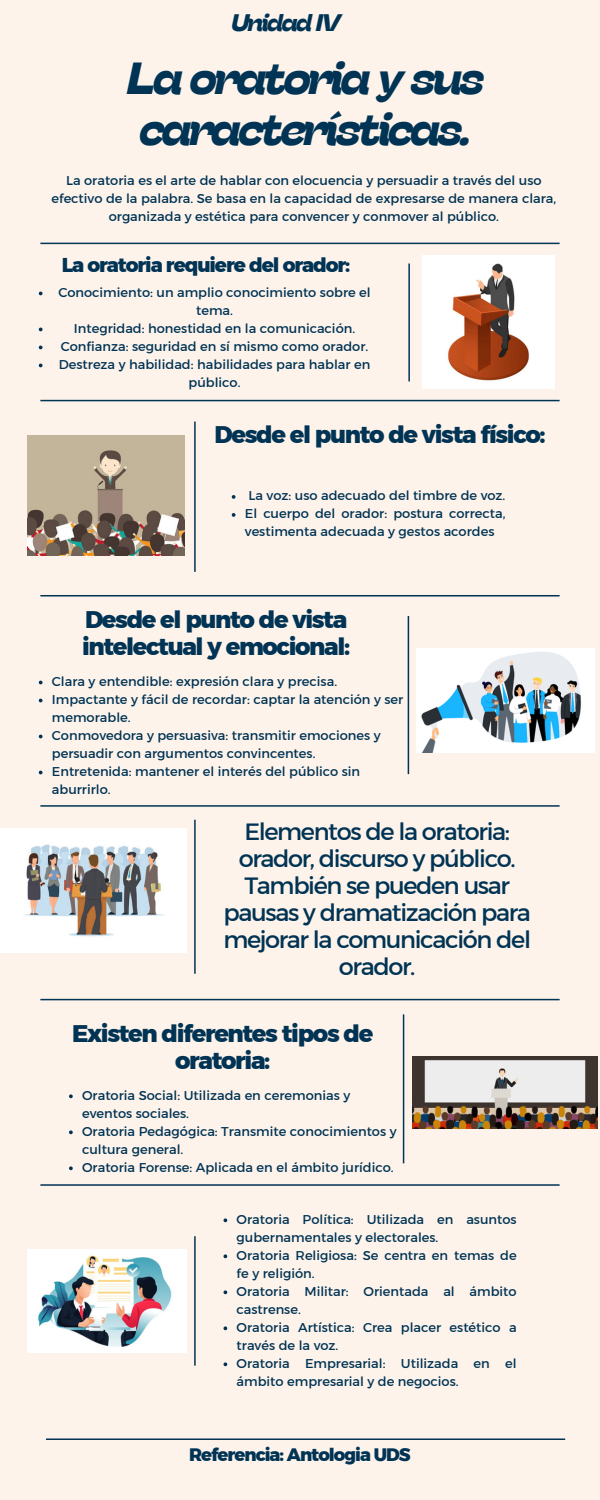
<style>
.page{position:relative;width:600px;height:1500px;background:#fdf3ea}
.page>*{position:absolute;margin:0;border:0;box-sizing:border-box;transform-origin:0 0}
.t1{font:italic 700 45px/51px "Stinger Fit";letter-spacing:-.055em;color:#003354}
.t2{font:24px/27px "Kief Montaser Regular";letter-spacing:-.055em;color:#003354;text-align:center}
.t3{font:700 24px/27px "Kief Montaser Extra";letter-spacing:-.055em;color:#003354}
.t4{font:italic 700 24px "Stinger Fit";letter-spacing:-.055em;color:#003354}
.t5{font:700 20px "Kief Montaser Extra";letter-spacing:-.055em;color:#003354}
.t6{font:700 18px "Kief Montaser Extra";letter-spacing:-.055em;color:#003354}
.t7{font:13px/18px "Kief Montaser Regular";color:#003354}
</style>
<div class="page">
<hr style="left:40px;top:243px;width:520px;height:1px;background:#003354">
<hr style="left:40px;top:595px;width:520px;height:1px;background:#003354">
<hr style="left:40px;top:805px;width:520px;height:2px;background:#003354">
<hr style="left:40px;top:999px;width:520px;height:1px;background:#003354">
<hr style="left:40px;top:1184px;width:520px;height:2px;background:#003354">
<hr style="left:408px;top:264px;width:2px;height:117px;background:#003354">
<hr style="left:408px;top:616px;width:1px;height:158px;background:#003354">
<hr style="left:403px;top:1014px;width:1px;height:149px;background:#003354">
<hr style="left:194px;top:422px;width:2px;height:150px;background:#003354">
<hr style="left:194px;top:820px;width:2px;height:154px;background:#003354">
<hr style="left:194px;top:1236px;width:2px;height:130px;background:#003354">
<hr style="left:40px;top:400px;width:520px;height:1px;background:#003354">
<hr style="left:46px;top:1438px;width:519px;height:2px;background:#003354">
<img style="left:422px;top:256px;width:133px;height:133px">
<img style="left:28px;top:436px;width:156px;height:119px">
<img style="left:416px;top:649px;width:179px;height:103px">
<img style="left:28px;top:1249px;width:159px;height:104px">
<img style="left:1px;top:829px;width:186px;height:123px">
<svg style="left:39px;top:681px;width:4px;height:3px"></svg>
<svg style="left:39px;top:699px;width:4px;height:3px"></svg>
<svg style="left:39px;top:735px;width:4px;height:3px"></svg>
<svg style="left:39px;top:771px;width:4px;height:3px"></svg>
<img style="left:413px;top:1057px;width:185px;height:72px">
<svg style="left:39px;top:292px;width:4px;height:3px"></svg>
<svg style="left:39px;top:328px;width:4px;height:3px"></svg>
<svg style="left:39px;top:346px;width:4px;height:3px"></svg>
<svg style="left:39px;top:364px;width:4px;height:3px"></svg>
<svg style="left:69px;top:1094px;width:4px;height:4px"></svg>
<svg style="left:69px;top:1130px;width:4px;height:4px"></svg>
<svg style="left:69px;top:1166px;width:4px;height:4px"></svg>
<svg style="left:232px;top:495px;width:3px;height:4px"></svg>
<svg style="left:232px;top:513px;width:3px;height:4px"></svg>
<svg style="left:224px;top:1218px;width:3px;height:4px"></svg>
<svg style="left:224px;top:1254px;width:3px;height:4px"></svg>
<svg style="left:224px;top:1290px;width:3px;height:4px"></svg>
<svg style="left:224px;top:1326px;width:3px;height:4px"></svg>
<svg style="left:224px;top:1362px;width:3px;height:4px"></svg>
<p class="t4" style="left:231px;top:8px;width:111px">Unidad IV</p>
<h2 class="t1" style="left:127px;top:51px;width:359px">La oratoria y sus características.</h2>
<p class="t7" style="left:51px;top:172px;width:506px;text-align:center">La oratoria es el arte de hablar con elocuencia y persuadir a través del uso efectivo de la palabra. Se basa en la capacidad de expresarse de manera clara, organizada y estética para convencer y conmover al público.</p>
<h4 class="t5" style="left:62px;top:252px;width:290px">La oratoria requiere del orador:</h4>
<p class="t7" style="left:58px;top:283px;width:314px;text-align:center">Conocimiento: un amplio conocimiento sobre el tema.</p>
<p class="t7" style="left:74px;top:319px;width:283px">Integridad: honestidad en la comunicación.</p>
<h3 class="t7" style="left:61px;top:337px;width:309px">Confianza: seguridad en sí mismo como orador.</h3>
<h2 class="t7" style="left:59px;top:355px;width:313px;text-align:center">Destreza y habilidad: habilidades para hablar en público.</h2>
<p class="t3" style="left:215px;top:421px;width:333px">Desde el punto de vista físico:</p>
<p class="t7" style="left:249px;top:487px;width:258px">La voz: uso adecuado del timbre de voz.</p>
<p class="t7" style="left:245px;top:505px;width:262px">El cuerpo del orador: postura correcta, vestimenta adecuada y gestos acordes</p>
<p class="t3" style="left:82px;top:606px;width:270px">Desde el punto de vista intelectual y emocional:</p>
<p class="t7" style="left:52px;top:672px;width:287px">Clara y entendible: expresión clara y precisa.</p>
<p class="t7" style="left:52px;top:690px;width:353px">Impactante y fácil de recordar: captar la atención y ser memorable.</p>
<p class="t7" style="left:52px;top:726px;width:330px">Conmovedora y persuasiva: transmitir emociones y persuadir con argumentos convincentes.</p>
<p class="t7" style="left:52px;top:762px;width:310px">Entretenida: mantener el interés del público sin aburrirlo.</p>
<p class="t2" style="left:223px;top:818px;width:309px">Elementos de la oratoria: orador, discurso y público.<br>También se pueden usar pausas y dramatización para mejorar la comunicación del orador.</p>
<h2 class="t3" style="left:72px;top:1019px;width:303px;text-align:center">Existen diferentes tipos de oratoria:</h2>
<p class="t7" style="left:82px;top:1086px;width:270px">Oratoria Social: Utilizada en ceremonias y eventos sociales.</p>
<p class="t7" style="left:82px;top:1122px;width:316px">Oratoria Pedagógica: Transmite conocimientos y cultura general.</p>
<p class="t7" style="left:82px;top:1158px;width:313px">Oratoria Forense: Aplicada en el ámbito jurídico.</p>
<p class="t7" style="left:237px;top:1210px;width:282px">Oratoria Política: Utilizada en asuntos gubernamentales y electorales.</p>
<p class="t7" style="left:237px;top:1246px;width:282px">Oratoria Religiosa: Se centra en temas de fe y religión.</p>
<p class="t7" style="left:237px;top:1282px;width:282px">Oratoria Militar: Orientada al ámbito castrense.</p>
<p class="t7" style="left:237px;top:1318px;width:282px">Oratoria Artística: Crea placer estético a través de la voz.</p>
<p class="t7" style="left:237px;top:1354px;width:282px">Oratoria Empresarial: Utilizada en el ámbito empresarial y de negocios.</p>
<p class="t6" style="left:189px;top:1444px;width:223px">Referencia: Antologia UDS</p>
</div>
